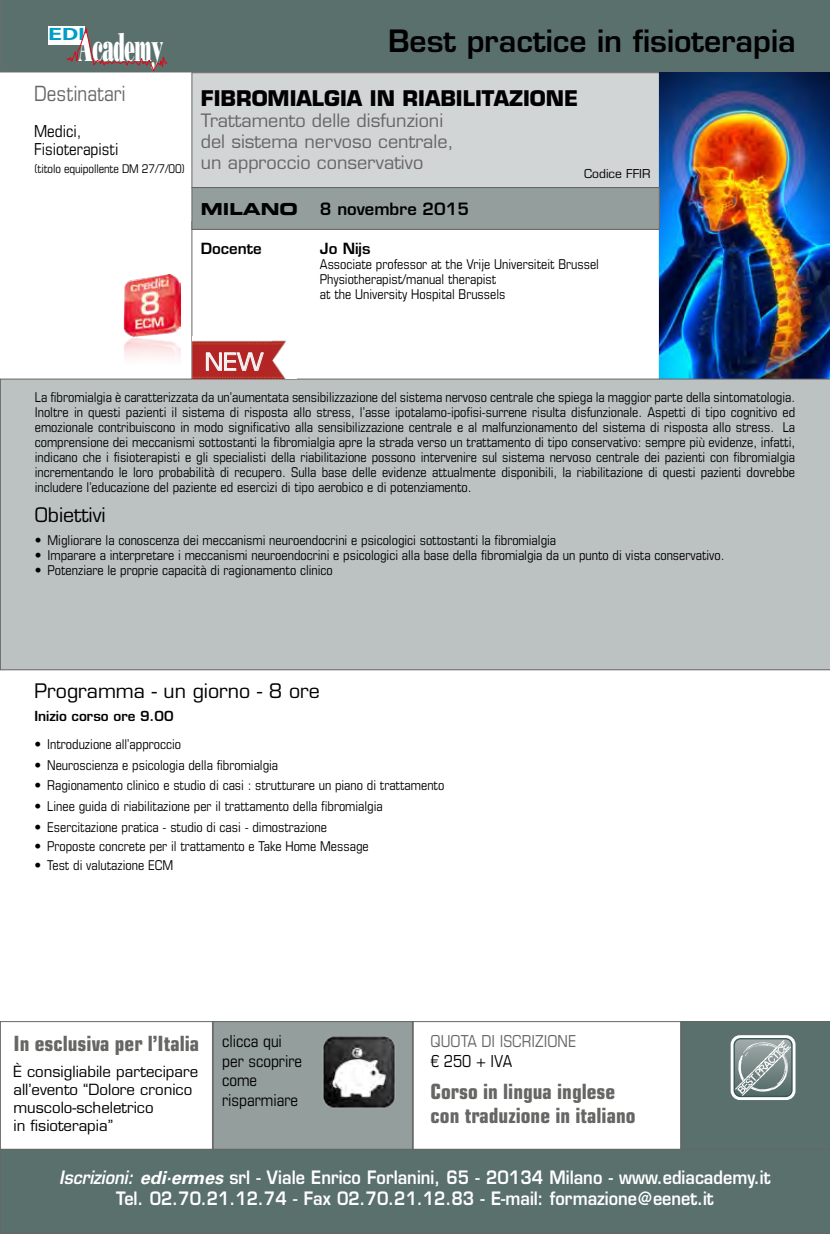
<style>
.page{position:relative;width:830px;height:1234px;background:#fff}
.page>*{position:absolute;margin:0;border:0;box-sizing:border-box;transform-origin:0 0}
.t1{font:39.75px "Bodoni Poster";letter-spacing:-.03em;color:#fff;scale:.43 1}
.t2{font:600 30px "Eurostile LT Std";color:#000}
.t3{font:23.25px "Eurostile LT Std";color:#f6f6f6}
.strillo_al_piede{font:700 condensed 21px/24px "Eurostile LT Std";color:#666665}
.titolo{font:700 21px "Eurostile LT Std";color:#000}
.destinatari_titolo{font:condensed 21px "Eurostile LT Std";color:#666665}
.programma_titolo{font:19.5px "Eurostile LT Std";color:#000}
.obiettivi_titolo{font:19.5px "Eurostile LT Std";color:#000}
.t4{font:600 18px/21px "Eurostile LT Std";color:#fff;text-align:center;scale:.9 1}
.sottotitolo{font:18px/21px "Eurostile LT Std";color:#666665}
.t5{font:700 16.65px "Univers LT Std";color:#009dc5;scale:1.37 1}
.destinatari{font:condensed 16.5px/19.5px "Eurostile LT Std";color:#000}
.quote{font:condensed 16.5px "Eurostile LT Std";color:#666665}
.data{font:600 16.5px "Eurostile LT Std";color:#000}
.quote-2{font:condensed 16.5px "Eurostile LT Std";color:#000}
.data-2{font:16.5px "Eurostile LT Std Bold Ex 2";color:#000}
.quote_include{font:15px/18px "Eurostile LT Std";color:#000}
.docente{font:600 15px "Eurostile LT Std";color:#000}
.obiettivi{font:condensed 13.5px/15px "Eurostile LT Std";color:#000;text-align:justify}
.qualifica{font:condensed 13.5px/15px "Eurostile LT Std";color:#000}
.programma_giorno{font:600 13.5px "Eurostile LT Std";color:#000}
.destinatari-2{font:condensed 12px "Eurostile LT Std";letter-spacing:-.01em;color:#000}
.codice{font:12px "Eurostile LT Std";color:#000}
.s1{font-style:italic}
.s2{font-family:"Univers LT Std";font-weight:700;font-style:italic}
</style>
<div class="page">
<div style="left:1px;top:0;width:828px;height:72px;background:#59706d"></div>
<svg style="left:0;top:0;width:1px;height:72px"></svg>
<img style="left:48px;top:27px;width:18px;height:17px">
<svg style="left:66px;top:27px;width:101px;height:44px;background:#6c7472"></svg>
<div style="left:213px;top:1021px;width:199px;height:148px;background:#939e9d"></div>
<div style="left:213px;top:1020px;width:199px;height:149px;border:1px solid #666665"></div>
<img style="left:323px;top:1036px;width:73px;height:72px">
<svg style="left:680px;top:1021px;width:149px;height:127px;background:#687c79"></svg>
<div style="left:733px;top:1037px;width:59px;height:59px;border:1px solid #355653;border-radius:6px"></div>
<div style="left:0;top:1020px;width:213px;height:149px;border:1px solid #666665"></div>
<div style="left:412px;top:1020px;width:268px;height:149px;border:1px solid #666665"></div>
<div style="left:192px;top:73px;width:467px;height:114px;background:#d2d5d5"></div>
<div style="left:191px;top:72px;width:468px;height:116px;border:1px solid #666665"></div>
<img style="left:659px;top:72px;width:170px;height:306px">
<div style="left:192px;top:187px;width:467px;height:42px;background:#939e9d"></div>
<div style="left:191px;top:187px;width:468px;height:43px;border:1px solid #666665"></div>
<div style="left:0;top:378px;width:829px;height:292px;background:#bcc2c1"></div>
<img style="left:192px;top:340px;width:94px;height:38px">
<svg style="left:193px;top:377px;width:90px;height:1px"></svg>
<svg style="left:193px;top:343px;width:90px;height:1px"></svg>
<svg style="left:206px;top:352px;width:58px;height:19px"></svg>
<img style="left:123px;top:274px;width:57px;height:125px">
<svg style="left:0;top:1020px;width:1px;height:128px"></svg>
<div style="left:0;top:1148px;width:829px;height:85px;background:#59706d"></div>
<p class="t5" style="left:48px;top:25px;width:28px">EDI</p>
<h1 class="t1" style="left:79px;top:24px;width:199px">Academy</h1>
<h2 class="t2" style="left:388px;top:22px;width:409px">Best practice in fisioterapia</h2>
<p class="destinatari_titolo" style="left:34px;top:81px;width:93px">Destinatari</p>
<p class="destinatari" style="left:34px;top:122px;width:86px;line-height:18px">Medici,<br>Fisioterapisti</p>
<p class="destinatari-2" style="left:34px;top:161px;width:152px">(titolo equipollente DM 27/7/00)</p>
<p class="titolo" style="left:201px;top:85px;width:379px">FIBROMIALGIA IN RIABILITAZIONE</p>
<p class="sottotitolo" style="left:201px;top:110px;width:254px">Trattamento delle disfunzioni del sistema nervoso centrale, un approccio conservativo</p>
<p class="codice" style="left:584px;top:166px;width:68px">Codice FFIR</p>
<p class="data-2" style="left:201px;top:197px;width:99px">MILANO</p>
<p class="data" style="left:320px;top:198px;width:151px">8 novembre 2015</p>
<p class="docente" style="left:201px;top:239px;width:62px">Docente</p>
<p class="docente" style="left:320px;top:239px;width:52px">Jo Nijs</p>
<p class="qualifica" style="left:320px;top:256px;width:280px">Associate professor at the Vrije Universiteit Brussel</p>
<p class="qualifica" style="left:320px;top:271px;width:187px">Physiotherapist/manual therapist at the University Hospital Brussels</p>
<p class="t3" style="left:205px;top:348px;width:60px">NEW</p>
<p class="obiettivi" style="left:35px;top:390px;width:761px">La fibromialgia è caratterizzata da un’aumentata sensibilizzazione del sistema nervoso centrale che spiega la maggior parte della sintomatologia.<br>Inoltre in questi pazienti il sistema di risposta allo stress, l’asse ipotalamo-ipofisi-surrene risulta disfunzionale. Aspetti di tipo cognitivo ed emozionale contribuiscono in modo significativo alla sensibilizzazione centrale e al malfunzionamento del sistema di risposta allo stress. La comprensione dei meccanismi sottostanti la fibromialgia apre la strada verso un trattamento di tipo conservativo: sempre più evidenze, infatti, indicano che i fisioterapisti e gli specialisti della riabilitazione possono intervenire sul sistema nervoso centrale dei pazienti con fibromialgia incrementando le loro probabilità di recupero. Sulla base delle evidenze attualmente disponibili, la riabilitazione di questi pazienti dovrebbe includere l’educazione del paziente ed esercizi di tipo aerobico e di potenziamento.</p>
<p class="obiettivi_titolo" style="left:35px;top:503px;width:72px">Obiettivi</p>
<p class="obiettivi" style="left:35px;top:533px;width:522px">• Migliorare la conoscenza dei meccanismi neuroendocrini e psicologici sottostanti la fibromialgia</p>
<p class="obiettivi" style="left:35px;top:548px;width:691px">• Imparare a interpretare i meccanismi neuroendocrini e psicologici alla base della fibromialgia da un punto di vista conservativo.</p>
<p class="obiettivi" style="left:35px;top:563px;width:299px">• Potenziare le proprie capacità di ragionamento clinico</p>
<p class="programma_titolo" style="left:34px;top:678px;width:287px">Programma - un giorno - 8 ore</p>
<p class="programma_giorno" style="left:34px;top:707px;width:141px">Inizio corso ore 9.00</p>
<p class="obiettivi" style="left:34px;top:736px;width:148px">• Introduzione all’approccio</p>
<p class="obiettivi" style="left:34px;top:757px;width:245px">• Neuroscienza e psicologia della fibromialgia</p>
<p class="obiettivi" style="left:34px;top:777px;width:411px">• Ragionamento clinico e studio di casi : strutturare un piano di trattamento</p>
<p class="obiettivi" style="left:34px;top:798px;width:350px">• Linee guida di riabilitazione per il trattamento della fibromialgia</p>
<p class="obiettivi" style="left:34px;top:819px;width:294px">• Esercitazione pratica - studio di casi - dimostrazione</p>
<p class="obiettivi" style="left:34px;top:838px;width:335px">• Proposte concrete per il trattamento e Take Home Message</p>
<p class="obiettivi" style="left:34px;top:857px;width:140px">• Test di valutazione ECM</p>
<p class="strillo_al_piede" style="left:14px;top:1030px;width:187px">In esclusiva per l’Italia</p>
<p class="quote_include" style="left:14px;top:1062px;width:186px">È consigliabile partecipare all’evento “Dolore cronico muscolo-scheletrico<br>in fisioterapia”</p>
<p class="destinatari" style="left:222px;top:1030px;width:82px">clicca qui per scoprire come risparmiare</p>
<p class="quote" style="left:430px;top:1031px;width:147px">QUOTA DI ISCRIZIONE</p>
<p class="quote-2" style="left:430px;top:1050px;width:83px">€ 250 + IVA</p>
<p class="strillo_al_piede" style="left:430px;top:1079px;width:206px">Corso in lingua inglese con traduzione in italiano</p>
<h3 class="t4" style="left:59px;top:1166px;width:791px"><span class="s1">Iscrizioni:</span> <span class="s2">edi·ermes</span> srl - Viale Enrico Forlanini, 65 - 20134 Milano - www.ediacademy.it<br>Tel. 02.70.21.12.74 - Fax 02.70.21.12.83 - E-mail: formazione@eenet.it</h3>
</div>
